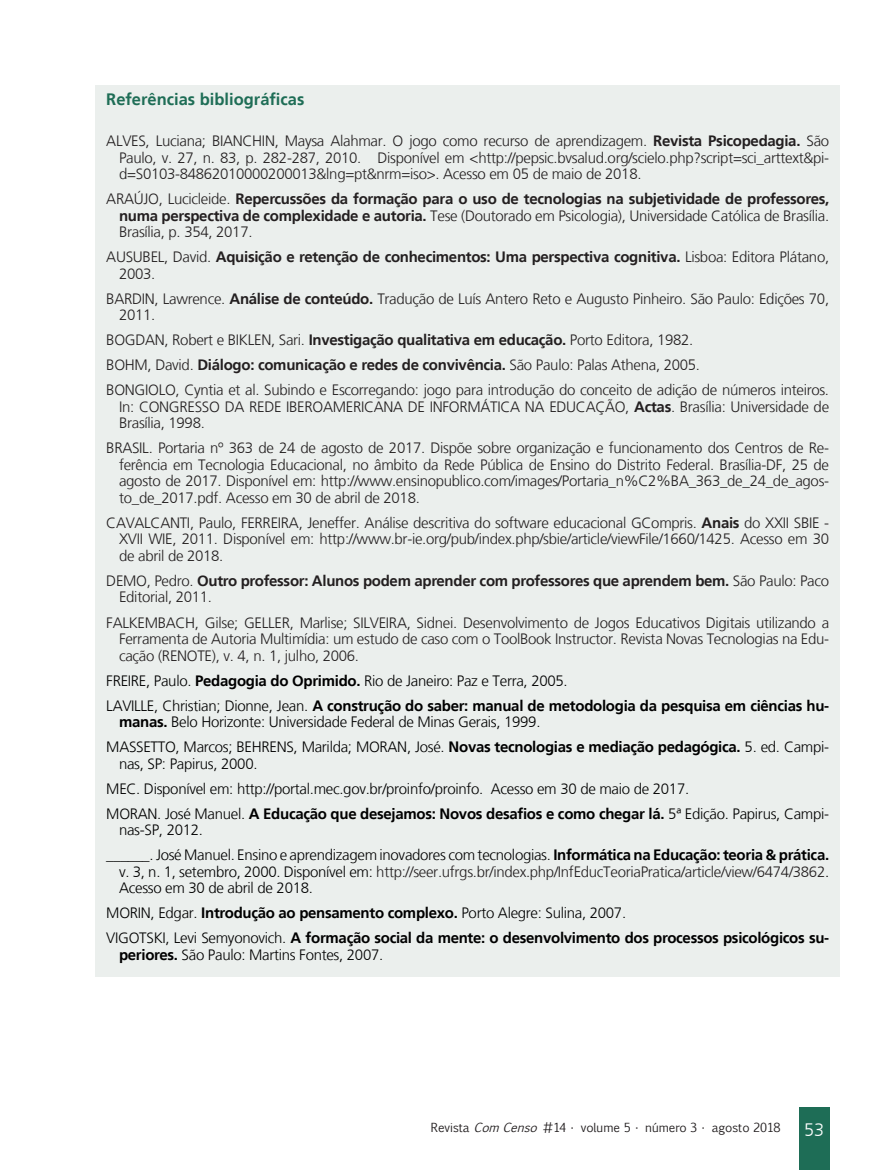
<style>
.page{position:relative;width:893px;height:1170px;background:#fff}
.page>*{position:absolute;margin:0;border:0;box-sizing:border-box;transform-origin:0 0}
.t1{font:300 18px "Frutiger LT";color:#fff}
.Subtítulo_VERDE_ARTI{font:700 16.5px "Frutiger LT";color:#1e6d56}
.Referências__10{font:300 15px/16.5px "Frutiger LT";letter-spacing:-.02em;color:#231f20;text-align:justify}
.Referências__10-2{font:300 15px/16.5px "Frutiger LT";letter-spacing:-.02em;color:#000}
.Referências__10-3{font:700 15px/16.5px "Frutiger LT";letter-spacing:-.02em;color:#231f20}
.Referências__10-4{font:700 15px/16.5px "Frutiger LT";letter-spacing:-.02em;color:#000}
.t2{font:12px "Euphemia CAS";color:#231f20}
.s1{font-weight:700}
.s2{font-weight:300}
.s3{color:#231f20}
.s4{font-style:italic}
</style>
<div class="page">
<div style="left:799px;top:1107px;width:30px;height:62px;background:#1e6d56"></div>
<div style="left:96px;top:85px;width:744px;height:891px;background:#ebefed"></div>
<p class="Subtítulo_VERDE_ARTI" style="left:106px;top:89px;width:200px">Referências bibliográficas</p>
<p class="Referências__10" style="left:119px;top:133px;width:712px;text-indent:-13px">ALVES, Luciana; BIANCHIN, Maysa Alahmar. O jogo como recurso de aprendizagem. <span class="s1">Revista Psicopedagia.</span> São Paulo, v. 27, n. 83, p. 282-287, 2010. Disponível em &lt;http://pepsic.bvsalud.org/scielo.php?script=sci_arttext&amp;pi&shy;d=S0103-84862010000200013&amp;lng=pt&amp;nrm=iso&gt;. Acesso em 05 de maio de 2018.</p>
<p class="Referências__10-3" style="left:119px;top:191px;width:712px;text-align:justify;text-indent:-13px"><span class="s2">ARAÚJO, Lucicleide.</span> Repercussões da formação para o uso de tecnologias na subjetividade de professores, numa perspectiva de complexidade e autoria. <span class="s2">Tese (Doutorado em Psicologia), Universidade Católica de Brasília.<br>Brasília, p. 354, 2017.</span></p>
<p class="Referências__10-3" style="left:119px;top:249px;width:712px;text-indent:-13px"><span class="s2">AUSUBEL, David.</span> Aquisição e retenção de conhecimentos: Uma perspectiva cognitiva. <span class="s2">Lisboa: Editora Plátano,<br>2003.</span></p>
<p class="Referências__10" style="left:119px;top:290px;width:712px;text-indent:-13px">BARDIN, Lawrence. <span class="s1">Análise de conteúdo.</span> Tradução de Luís Antero Reto e Augusto Pinheiro. São Paulo: Edições 70,<br>2011.</p>
<p class="Referências__10" style="left:106px;top:332px;width:589px">BOGDAN, Robert e BIKLEN, Sari. <span class="s1">Investigação qualitativa em educação.</span> Porto Editora, 1982.</p>
<p class="Referências__10-3" style="left:106px;top:357px;width:595px"><span class="s2">BOHM, David.</span> Diálogo: comunicação e redes de convivência. <span class="s2">São Paulo: Palas Athena, 2005.</span></p>
<p class="Referências__10" style="left:119px;top:382px;width:712px;text-indent:-13px">BONGIOLO, Cyntia et al. Subindo e Escorregando: jogo para introdução do conceito de adição de números inteiros.<br>In: CONGRESSO DA REDE IBEROAMERICANA DE INFORMÁTICA NA EDUCAÇÃO, <span class="s1">Actas</span>. Brasília: Universidade de Brasília, 1998.</p>
<p class="Referências__10" style="left:119px;top:440px;width:712px;text-indent:-13px">BRASIL. Portaria nº 363 de 24 de agosto de 2017. Dispõe sobre organização e funcionamento dos Centros de Re&shy;ferência em Tecnologia Educacional, no âmbito da Rede Pública de Ensino do Distrito Federal. Brasília-DF, 25 de agosto de 2017. Disponível em: http://www.ensinopublico.com/images/Portaria_n%C2%BA_363_de_24_de_agos&shy;to_de_2017.pdf. Acesso em 30 de abril de 2018.</p>
<p class="Referências__10" style="left:119px;top:514px;width:712px;text-indent:-13px">CAVALCANTI, Paulo, FERREIRA, Jeneffer. Análise descritiva do software educacional GCompris. <span class="s1">Anais</span> do XXII SBIE - XVII WIE, 2011. Disponível em: http://www.br-ie.org/pub/index.php/sbie/article/viewFile/1660/1425. Acesso em 30 de abril de 2018.</p>
<p class="Referências__10-3" style="left:119px;top:572px;width:712px;text-indent:-13px"><span class="s2">DEMO, Pedro.</span> Outro professor: Alunos podem aprender com professores que aprendem bem. <span class="s2">São Paulo: Paco<br>Editorial, 2011.</span></p>
<p class="Referências__10" style="left:119px;top:614px;width:712px;text-indent:-13px">FALKEMBACH, Gilse; GELLER, Marlise; SILVEIRA, Sidnei. Desenvolvimento de Jogos Educativos Digitais utilizando a Ferramenta de Autoria Multimídia: um estudo de caso com o ToolBook Instructor. Revista Novas Tecnologias na Edu&shy;cação (RENOTE), v. 4, n. 1, julho, 2006.</p>
<p class="Referências__10-2" style="left:106px;top:672px;width:463px">FREIRE, Paulo. <span class="s1">Pedagogia do Oprimido.</span> Rio de Janeiro: Paz e Terra, 2005.</p>
<p class="Referências__10-2" style="left:119px;top:697px;width:712px;text-indent:-13px">LAVILLE, Christian; Dionne, Jean. <span class="s1">A construção do saber: manual de metodologia da pesquisa em ciências hu&shy;manas.</span> Belo Horizonte: Universidade Federal de Minas Gerais, 1999.</p>
<p class="Referências__10-2" style="left:119px;top:738px;width:712px;text-indent:-13px">MASSETTO, Marcos; BEHRENS, Marilda; MORAN, José. <span class="s1">Novas tecnologias e mediação pedagógica.</span> 5. ed. Campi&shy;nas, SP: Papirus, 2000.</p>
<p class="Referências__10-2" style="left:106px;top:780px;width:584px">MEC. Disponível em: http://portal.mec.gov.br/proinfo/proinfo. Acesso em 30 de maio de 2017.</p>
<p class="Referências__10-2" style="left:119px;top:805px;width:712px;text-indent:-13px">MORAN. José Manuel. <span class="s1">A Educação que desejamos: Novos desafios e como chegar lá.</span> 5ª Edição. Papirus, Campi&shy;nas-SP, 2012.</p>
<p class="Referências__10-2" style="left:119px;top:846px;width:712px;text-align:justify;text-indent:-13px">______. José Manuel. Ensino e aprendizagem inovadores com tecnologias. <span class="s1">Informática na Educação: teoria &amp; prática. </span>v. 3, n. 1, setembro, 2000. Disponível em: <span class="s3">http://seer.ufrgs.br/index.php/InfEducTeoriaPratica/article/view/6474/3862</span>.<br>Acesso em 30 de abril de 2018.</p>
<p class="Referências__10-2" style="left:106px;top:904px;width:521px">MORIN, Edgar. <span class="s1">Introdução ao pensamento complexo.</span> Porto Alegre: Sulina, 2007.</p>
<p class="Referências__10-4" style="left:119px;top:929px;width:712px;text-indent:-13px"><span class="s2">VIGOTSKI, Levi Semyonovich.</span> A formação social da mente: o desenvolvimento dos processos psicológicos su&shy;periores. <span class="s2">São Paulo: Martins Fontes, 2007.</span></p>
<p class="t2" style="left:431px;top:1119px;width:351px">Revista <span class="s4">ComCenso</span> #14 • volume 5 • número 3 • agosto 2018</p>
<p class="t1" style="left:804px;top:1119px;width:22px">53</p>
</div>
